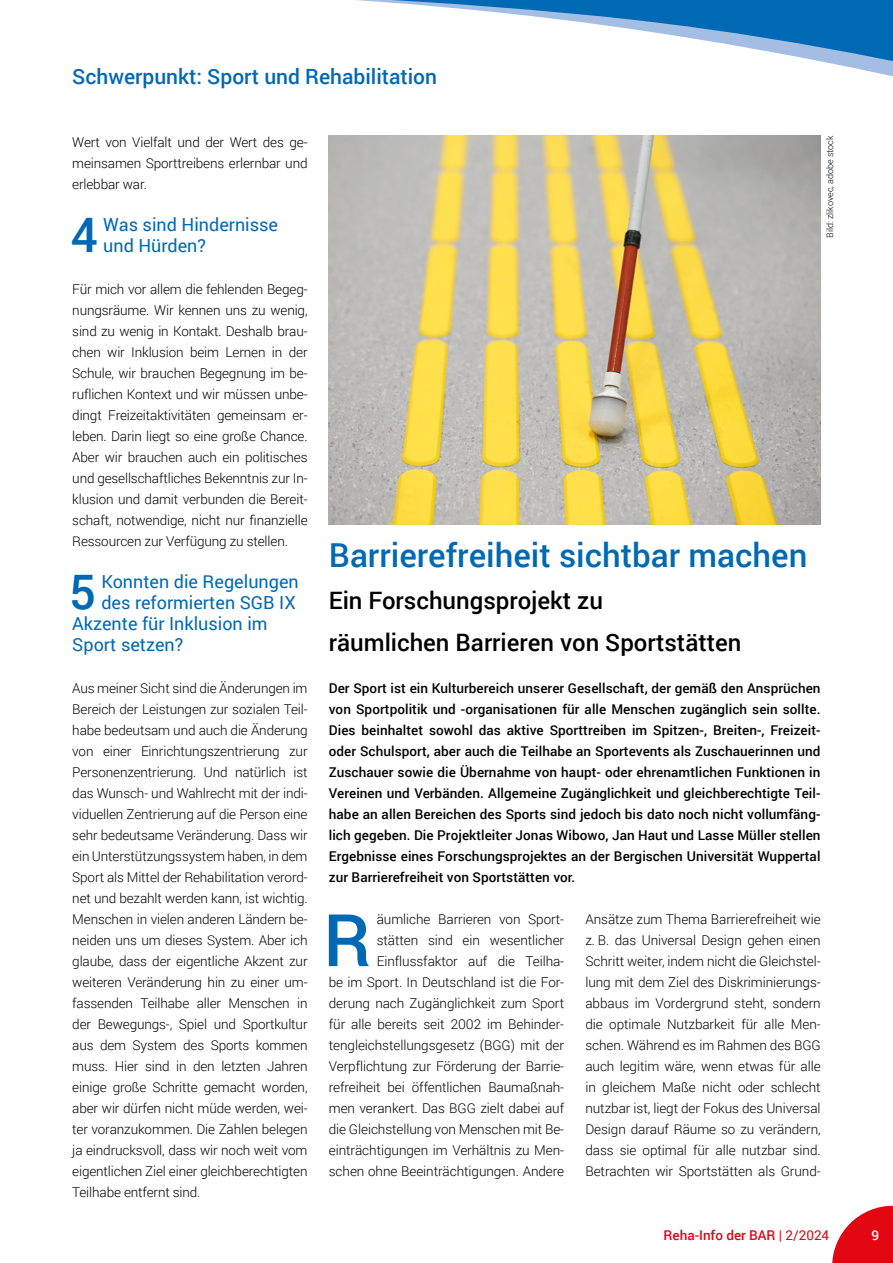
<style>
.page{position:relative;width:893px;height:1263px;background:#fff}
.page>*{position:absolute;margin:0;border:0;box-sizing:border-box;transform-origin:0 0}
.Initial_Body{font:500 72.6px "Roboto";color:#0069b4}
.Fließtext_9pt{font:500 47.55px "Roboto";color:#0069b4}
.Headline{font:500 33px "Roboto";color:#0069b4}
.Subhead{font:500 24px/42px "Roboto";color:#000}
.Rubrikentitel{font:500 21px "Roboto";color:#0069b4}
.Fließtext_9pt-2{font:18px/21px "Roboto";color:#0069b4}
.Fließtext_9_pt_Blocksatz{font:300 13.5px/21px "Roboto";letter-spacing:-.01em;color:#000;text-align:justify}
.Initial_Body-2{font:300 13.5px/21px "Roboto";letter-spacing:-.005em;color:#000;text-align:right}
.Fließtext_9_pt_Blocksatz-2{font:500 13.5px/21px "Roboto";letter-spacing:.005em;color:#000;text-align:justify}
.t1{font:500 13.5px "Roboto";color:#e30613}
.t2{font:500 13.5px "Roboto";color:#fff}
.t3{font:300 9px "Roboto";color:#000}
.s1{font-weight:400}
</style>
<div class="page">
<svg style="left:832px;top:1206px;width:61px;height:57px"></svg>
<img style="left:329px;top:136px;width:492px;height:389px">
<svg style="left:357px;top:0;width:536px;height:77px"></svg>
<h1 class="Rubrikentitel" style="left:72px;top:62px;width:366px">Schwerpunkt: Sport und Rehabilitation</h1>
<p class="Fließtext_9_pt_Blocksatz" style="left:72px;top:131px;width:237px">Wert von Vielfalt und der Wert des ge&shy;meinsamen Sporttreibens erlernbar und erlebbar war.</p>
<p class="Fließtext_9pt" style="left:71px;top:202px;width:29px">4</p>
<p class="Fließtext_9pt-2" style="left:103px;top:213px;width:176px">Was sind Hindernisse und Hürden?</p>
<p class="Fließtext_9_pt_Blocksatz" style="left:72px;top:278px;width:237px">Für mich vor allem die fehlenden Begeg&shy;nungsräume. Wir kennen uns zu wenig, sind zu wenig in Kontakt. Deshalb brau&shy;chen wir Inklusion beim Lernen in der Schule, wir brauchen Begegnung im be&shy;ruflichen Kontext und wir müssen unbe&shy;dingt Freizeitaktivitäten gemeinsam er&shy;leben. Darin liegt so eine große Chance.<br>Aber wir brauchen auch ein politisches und gesellschaftliches Bekenntnis zur In&shy;klusion und damit verbunden die Bereit&shy;schaft, notwendige, nicht nur finanzielle Ressourcen zur Verfügung zu stellen.</p>
<p class="Fließtext_9pt" style="left:69px;top:559px;width:29px">5</p>
<p class="Fließtext_9pt-2" style="left:101px;top:570px;width:199px">Konnten die Regelungen</p>
<p class="Fließtext_9pt-2" style="left:101px;top:591px;width:196px">des reformierten SGB IX</p>
<p class="Fließtext_9pt-2" style="left:72px;top:612px;width:197px">Akzente für Inklusion im</p>
<p class="Fließtext_9pt-2" style="left:72px;top:633px;width:113px">Sport setzen?</p>
<p class="Fließtext_9_pt_Blocksatz" style="left:72px;top:677px;width:237px">Aus meiner Sicht sind die Änderungen im Bereich der Leistungen zur sozialen Teil&shy;habe bedeutsam und auch die Änderung von einer Einrichtungszentrierung zur Personenzentrierung. Und natürlich ist das Wunsch- und Wahlrecht mit der indi&shy;viduellen Zentrierung auf die Person eine sehr bedeutsame Veränderung. Dass wir ein Unterstützungssystem haben, in dem Sport als Mittel der Rehabilitation verord&shy;net und bezahlt werden kann, ist wichtig.<br>Menschen in vielen anderen Ländern be&shy;neiden uns um dieses System. Aber ich glaube, dass der eigentliche Akzent zur weiteren Veränderung hin zu einer um&shy;fassenden Teilhabe aller Menschen in der Bewegungs-, Spiel und Sportkultur aus dem System des Sports kommen muss. Hier sind in den letzten Jahren einige große Schritte gemacht worden, aber wir dürfen nicht müde werden, wei&shy;ter voranzukommen. Die Zahlen belegen ja eindrucksvoll, dass wir noch weit vom eigentlichen Ziel einer gleichberechtigten Teilhabe entfernt sind.</p>
<p class="t3" style="left:824px;top:238px;width:104px;rotate:-90deg">Bild: zlikovec, adobe stock</p>
<h3 class="Headline" style="left:329px;top:532px;width:480px">Barrierefreiheit sichtbar machen</h3>
<h2 class="Subhead" style="left:329px;top:579px;width:414px">Ein Forschungsprojekt zu<br>räumlichen Barrieren von Sportstätten</h2>
<p class="Fließtext_9_pt_Blocksatz-2" style="left:329px;top:677px;width:493px">Der Sport ist ein Kulturbereich unserer Gesellschaft, der gemäß den Ansprüchen von Sportpolitik und -organisationen für alle Menschen zugänglich sein sollte.<br>Dies beinhaltet sowohl das aktive Sporttreiben im Spitzen-, Breiten-, Freizeit&shy;oder Schulsport, aber auch die Teilhabe an Sportevents als Zuschauerinnen und Zuschauer sowie die Übernahme von haupt- oder ehrenamtlichen Funktionen in Vereinen und Verbänden. Allgemeine Zugänglichkeit und gleichberechtigte Teil&shy;habe an allen Bereichen des Sports sind jedoch bis dato noch nicht vollumfäng&shy;lich gegeben. Die Projektleiter Jonas Wibowo, Jan Haut und Lasse Müller stellen Ergebnisse eines Forschungsprojektes an der Bergischen Universität Wuppertal zur Barrierefreiheit von Sportstätten vor.</p>
<p class="Initial_Body" style="left:323px;top:889px;width:50px">R</p>
<p class="Initial_Body-2" style="left:329px;top:908px;width:237px">äumliche Barrieren von Sport-<br>stätten sind ein wesentlicher Einflussfaktor auf die Teilha-<br>be im Sport. In Deutschland ist die For&shy;derung nach Zugänglichkeit zum Sport für alle bereits seit 2002 im Behinder&shy;tengleichstellungsgesetz (BGG) mit der Verpflichtung zur Förderung der Barrie&shy;refreiheit bei öffentlichen Baumaßnah&shy;men verankert. Das BGG zielt dabei auf die Gleichstellung von Menschen mit Be&shy;einträchtigungen im Verhältnis zu Men&shy;schen ohne Beeinträchtigungen. Andere</p>
<p class="Initial_Body-2" style="left:585px;top:908px;width:237px;text-align:justify">Ansätze zum Thema Barrierefreiheit wie z. B. das Universal Design gehen einen Schritt weiter, indem nicht die Gleichstel&shy;lung mit dem Ziel des Diskriminierungs&shy;abbaus im Vordergrund steht, sondern die optimale Nutzbarkeit für alle Men&shy;schen. Während es im Rahmen des BGG auch legitim wäre, wenn etwas für alle in gleichem Maße nicht oder schlecht nutzbar ist, liegt der Fokus des Universal Design darauf Räume so zu verändern, dass sie optimal für alle nutzbar sind.<br>Betrachten wir Sportstätten als Grund-</p>
<p class="t1" style="left:664px;top:1225px;width:167px">Reha-Info der BAR <span class="s1">| 2/2024</span></p>
<p class="t2" style="left:871px;top:1225px;width:9px">9</p>
</div>
